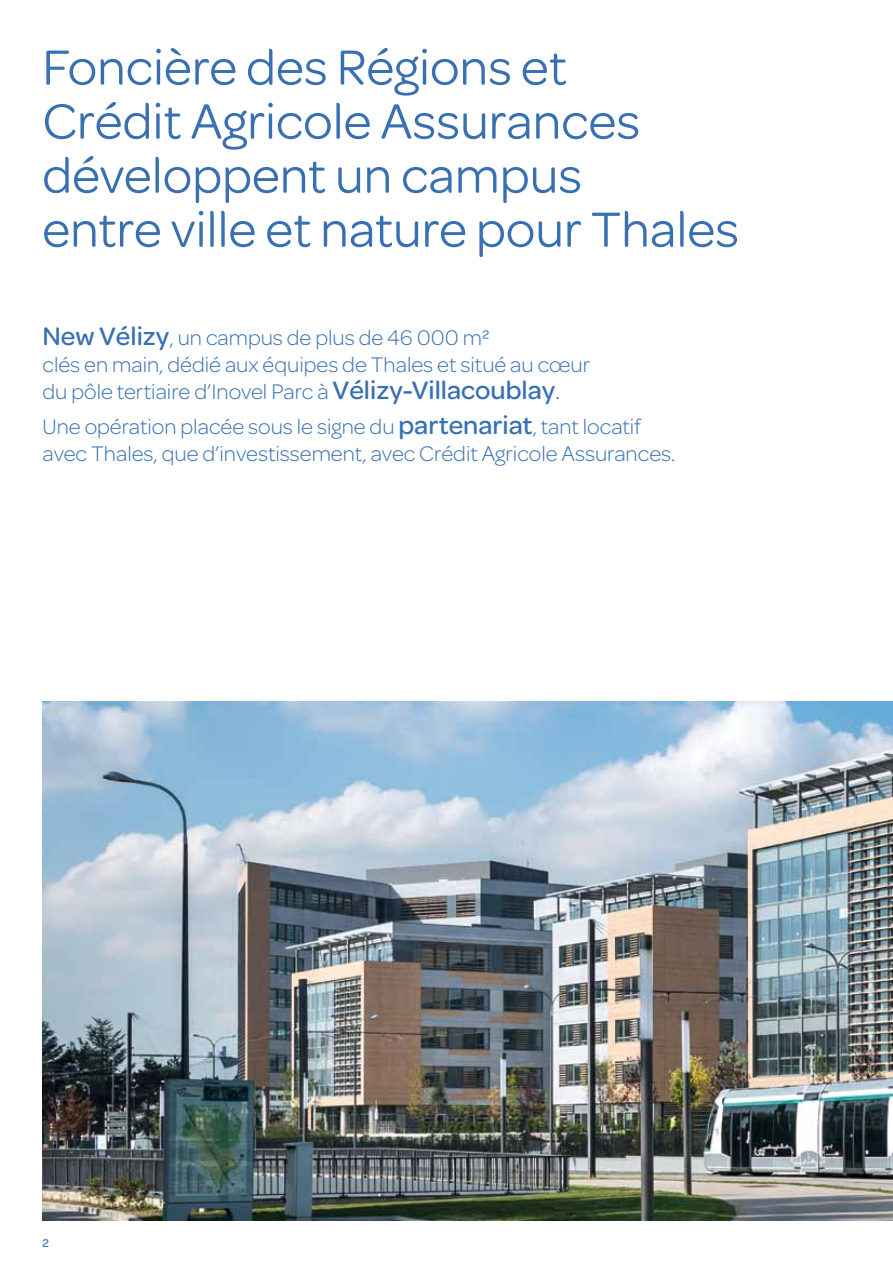
<style>
.page{position:relative;width:893px;height:1263px;background:#fff}
.page>*{position:absolute;margin:0;border:0;box-sizing:border-box;transform-origin:0 0}
.t1{font:52.5px/54px "Omnes";color:#3870b2}
.t2{font:300 22.5px/27px "Omnes";color:#3870b2}
.t3{font:500 12px "Omnes";color:#3870b2}
.s1{font-weight:500;font-size:27px}
.s2{font-size:27px}
</style>
<div class="page">
<img style="left:43px;top:702px;width:850px;height:518px">
<h1 class="t1" style="left:42px;top:37px;width:698px">Foncière des Régions et<br>Crédit Agricole Assurances développent un campus<br>entre ville et nature pour Thales</h1>
<p class="t2" style="left:43px;top:323px;width:549px"><span class="s1">New Vélizy</span>, un campus de plus de 46 000 m²<br>clés en main, dédié aux équipes de Thales et situé au cœur du pôle tertiaire d’Inovel Parc à <span class="s1">Vélizy-Villacoublay</span><span class="s2">.</span></p>
<p class="t2" style="left:43px;top:413px;width:634px">Une opération placée sous le signe du <span class="s1">partenariat</span>, tant locatif avec Thales, que d’investissement, avec Crédit Agricole Assurances.</p>
<p class="t3" style="left:43px;top:1234px;width:8px">2</p>
</div>
